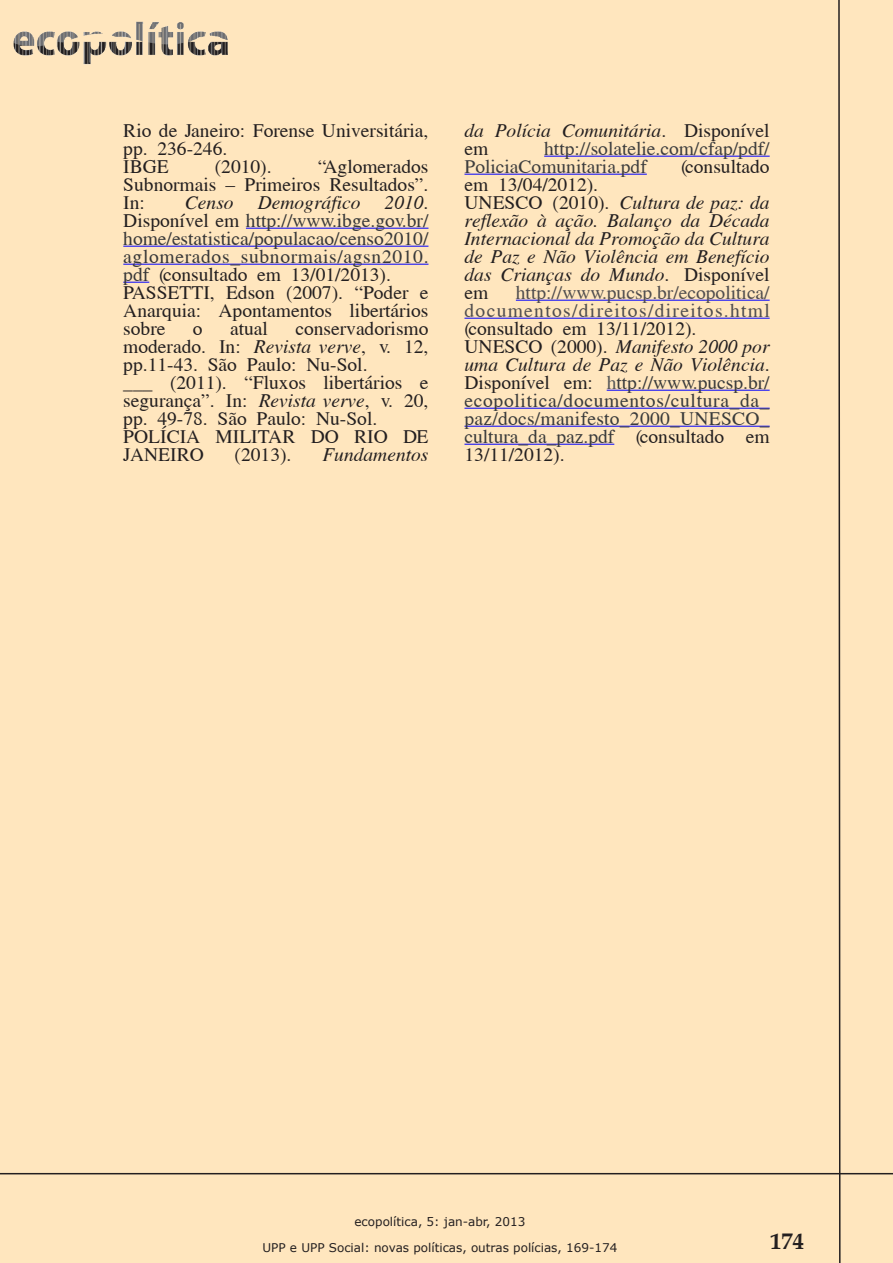
<style>
.page{position:relative;width:893px;height:1263px;background:#fff}
.page>*{position:absolute;margin:0;border:0;box-sizing:border-box;transform-origin:0 0}
.t1{font:700 22.5px "Book Antiqua";color:#231f20}
._6_bibliografia_corp{font:19.5px/18px "Cardiff";color:#231f20;text-align:justify}
._6_bibliografia_corp-2{font:19.5px/18px "Cardiff";color:#3a3b3c;text-align:justify}
._6_bibliografia_corp-3{font:italic 19.5px/18px "Cardiff";color:#231f20}
._6_bibliografia_corp-4{font:19.5px/18px "Cardiff";letter-spacing:.035em;color:#383839;text-align:justify}
._6_bibliografia_corp-5{font:19.5px/18px "Cardiff";letter-spacing:.07em;color:#504d4e;text-align:justify}
._6_bibliografia_corp-6{font:19.5px/18px "Cardiff";color:#3e3e3f}
.t2{font:12px/25.7px "Verdana";color:#231f20;text-align:center}
.s1{font-style:italic;color:#231f20}
.s2{color:#231f20}
.s3{font-style:italic}
.s4{font-style:normal}
.s5{color:#565758}
</style>
<div class="page">
<img style="left:12px;top:17px;width:219px;height:51px">
<hr style="left:0;top:1173px;width:893px;height:1px;background:#231f20">
<svg style="left:837px;top:0;width:4px;height:1263px;background:#ab9a82"></svg>
<hr style="left:246px;top:228px;width:182px;height:1px;background:#00f">
<hr style="left:123px;top:246px;width:305px;height:1px;background:#00f">
<hr style="left:123px;top:264px;width:305px;height:1px;background:#00f">
<svg style="left:123px;top:282px;width:26px;height:1px"></svg>
<hr style="left:544px;top:156px;width:226px;height:1px;background:#00f">
<hr style="left:464px;top:174px;width:183px;height:1px;background:#00f">
<hr style="left:516px;top:300px;width:254px;height:1px;background:#00f">
<hr style="left:464px;top:318px;width:306px;height:1px;background:#00f">
<hr style="left:607px;top:390px;width:163px;height:1px;background:#00f">
<hr style="left:464px;top:408px;width:306px;height:1px;background:#00f">
<hr style="left:464px;top:426px;width:306px;height:1px;background:#00f">
<hr style="left:464px;top:444px;width:150px;height:1px;background:#00f">
<p class="_6_bibliografia_corp" style="left:123px;top:121px;width:307px">Rio de Janeiro: Forense Universitária, pp. 236-246.</p>
<p class="_6_bibliografia_corp" style="left:123px;top:157px;width:47px">IBGE</p>
<p class="_6_bibliografia_corp" style="left:215px;top:157px;width:58px">(2010).</p>
<p class="_6_bibliografia_corp" style="left:123px;top:157px;width:307px;text-indent:194px">“Aglomerados Subnormais – Primeiros Resultados”.<br>In:</p>
<p class="_6_bibliografia_corp-4" style="left:123px;top:193px;width:307px;text-indent:62px"><span class="s1">Censo Demográfico 2010</span><span class="s2">.<br>Disponível em</span> http://www.ibge.gov.br/ home/estatistica/populacao/censo2010/ aglomerados_subnormais/agsn2010. pdf <span class="s2">(consultado em 13/01/2013).</span></p>
<p class="_6_bibliografia_corp" style="left:123px;top:283px;width:307px">PASSETTI, Edson (2007). “Poder e Anarquia: Apontamentos libertários sobre</p>
<p class="_6_bibliografia_corp" style="left:123px;top:319px;width:307px;text-indent:172px">conservadorismo moderado. In: <span class="s3">Revista verve</span>, v. 12, pp.11-43. São Paulo: Nu-Sol.</p>
<p class="_6_bibliografia_corp" style="left:123px;top:373px;width:307px">___ (2011). “Fluxos libertários e segurança”. In: <span class="s3">Revista verve</span>, v. 20, pp. 49-78. São Paulo: Nu-Sol.</p>
<p class="_6_bibliografia_corp" style="left:123px;top:427px;width:307px">POLÍCIA MILITAR DO RIO DE<br>JANEIRO</p>
<p class="_6_bibliografia_corp" style="left:193px;top:319px;width:11px">o</p>
<p class="_6_bibliografia_corp" style="left:230px;top:319px;width:39px">atual</p>
<p class="_6_bibliografia_corp" style="left:235px;top:445px;width:58px">(2013).</p>
<p class="_6_bibliografia_corp-3" style="left:322px;top:445px;width:108px">Fundamentos</p>
<p class="_6_bibliografia_corp-3" style="left:464px;top:121px;width:307px">da Polícia Comunitária<span class="s4">. Disponível em</span></p>
<p class="_6_bibliografia_corp-6" style="left:464px;top:139px;width:307px;text-indent:80px">http://solatelie.com/cfap/pdf/<br>PoliciaComunitaria.pdf</p>
<p class="_6_bibliografia_corp" style="left:681px;top:157px;width:90px">(consultado</p>
<p class="_6_bibliografia_corp" style="left:464px;top:175px;width:135px">em 13/04/2012).</p>
<p class="_6_bibliografia_corp-3" style="left:464px;top:193px;width:307px;text-align:justify"><span class="s4">UNESCO (2010).</span> Cultura de paz: da reflexão à ação. Balanço da Década Internacional da Promoção da Cultura de Paz e Não Violência em Benefício das Crianças do Mundo<span class="s4">. Disponível em</span></p>
<p class="_6_bibliografia_corp-5" style="left:464px;top:283px;width:307px;text-indent:51px">http://www.pucsp.br/ecopolitica/ documentos/direitos/direitos.html <span class="s2">(consultado em 13/11/2012).</span></p>
<p class="_6_bibliografia_corp-2" style="left:464px;top:337px;width:307px"><span class="s2">UNESCO (2000).</span> <span class="s1">Manifesto 2000 por uma Cultura de Paz e Não Violência</span><span class="s2">.<br>Disponível em:</span> <span class="s5">h</span>ttp://www.pucsp.br/ ecopolitica/documentos/cultura_da_ paz/docs/manifesto_2000_UNESCO_ cultura_da_paz.pdf <span class="s2">(consultado em 13/11/2012).</span></p>
<p class="t2" style="left:262px;top:1209px;width:356px">ecopolítica, 5: jan-abr, 2013<br>UPP e UPP Social: novas políticas, outras polícias, 169-174</p>
<p class="t1" style="left:770px;top:1228px;width:35px">174</p>
</div>
